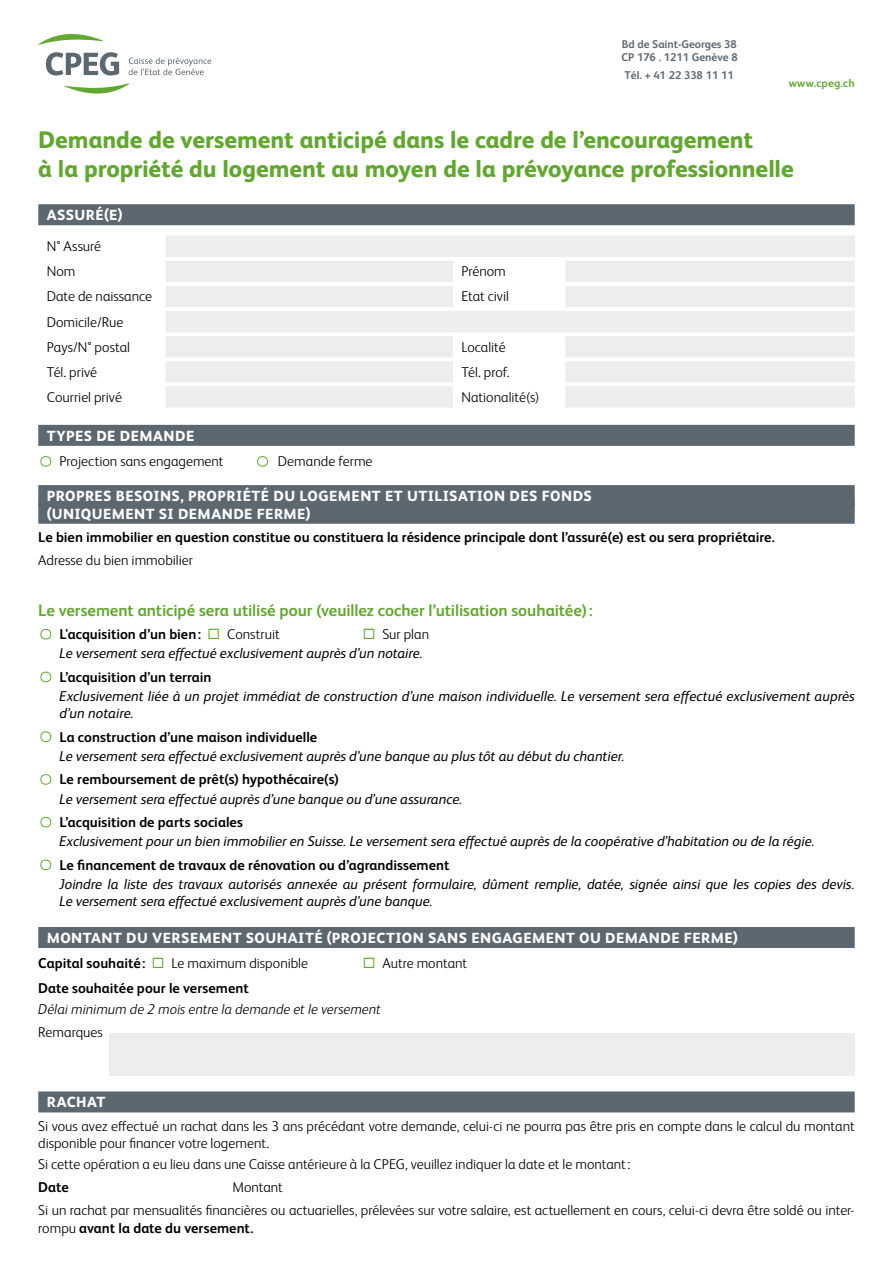
<style>
.page{position:relative;width:893px;height:1263px;background:#fff}
.page>*{position:absolute;margin:0;border:0;box-sizing:border-box;transform-origin:0 0}
.t1{font:800 24px/28.5px "FS Albert Pro";letter-spacing:-.005em;color:#62a730}
.t2{font:700 16.5px "FS Albert Pro";letter-spacing:-.005em;color:#62a730}
.t3{font:800 14.7px/17.7px "FS Albert Pro";letter-spacing:.03em;color:#fff}
.t4{font:italic 14.25px/19.2px "FS Albert Pro";color:#000}
.t5{font:300 14.25px/25px "FS Albert Pro";color:#000}
.t6{font:700 14.25px "FS Albert Pro";color:#000}
.t7{font:italic 300 14.25px "FS Albert Pro";color:#000}
.t8{font:700 11.25px/12.9px "FS Albert Pro";color:#5d6770}
.t9{font:700 11.25px "FS Albert Pro";letter-spacing:.02em;color:#62a730}
.s1{font-size:30px;color:#62a730}
.s2{font-weight:300;font-size:30px;color:#62a730}
.s3{color:#62a730}
.s4{font-weight:300}
.s5{font-weight:300;font-style:normal}
.s6{font-weight:300;font-style:normal;font-size:30px;color:#62a730}
.s7{font-weight:700;font-style:normal}
.s8{font-weight:700}
</style>
<div class="page">
<svg style="left:38px;top:34px;width:66px;height:11px"></svg>
<svg style="left:64px;top:83px;width:66px;height:11px"></svg>
<svg style="left:46px;top:52px;width:73px;height:23px"></svg>
<svg style="left:129px;top:57px;width:82px;height:18px"></svg>
<div style="left:38px;top:204px;width:817px;height:21px;background:#5d6770"></div>
<div style="left:38px;top:425px;width:817px;height:21px;background:#5d6770"></div>
<div style="left:38px;top:485px;width:817px;height:21px;background:#5d6770"></div>
<div style="left:38px;top:503px;width:817px;height:21px;background:#5d6770"></div>
<div style="left:38px;top:927px;width:817px;height:21px;background:#5d6770"></div>
<div style="left:38px;top:1091px;width:817px;height:21px;background:#5d6770"></div>
<div style="left:164px;top:234px;width:691px;height:25px;background:#ededef"></div>
<svg style="left:166px;top:261px;width:689px;height:147px;fill:#ededef"></svg>
<hr style="left:162px;top:282px;width:291px;height:4px;background:#fff">
<hr style="left:162px;top:357px;width:291px;height:4px;background:#fff">
<hr style="left:162px;top:382px;width:291px;height:4px;background:#fff">
<hr style="left:562px;top:282px;width:293px;height:4px;background:#fff">
<hr style="left:562px;top:357px;width:293px;height:4px;background:#fff">
<hr style="left:562px;top:382px;width:293px;height:4px;background:#fff">
<hr style="left:162px;top:307px;width:291px;height:4px;background:#fff">
<hr style="left:563px;top:307px;width:292px;height:4px;background:#fff">
<hr style="left:162px;top:332px;width:291px;height:4px;background:#fff">
<hr style="left:563px;top:332px;width:292px;height:4px;background:#fff">
<hr style="left:162px;top:232px;width:291px;height:4px;background:#fff">
<hr style="left:162px;top:236px;width:4px;height:21px;background:#fff">
<hr style="left:453px;top:232px;width:110px;height:4px;background:#fff">
<hr style="left:563px;top:232px;width:292px;height:4px;background:#fff">
<hr style="left:162px;top:257px;width:291px;height:4px;background:#fff">
<hr style="left:563px;top:257px;width:292px;height:4px;background:#fff">
<hr style="left:453px;top:257px;width:110px;height:4px;background:#fff">
<hr style="left:562px;top:261px;width:3px;height:21px;background:#fff">
<hr style="left:453px;top:282px;width:109px;height:4px;background:#fff">
<hr style="left:562px;top:286px;width:3px;height:21px;background:#fff">
<hr style="left:453px;top:307px;width:110px;height:4px;background:#fff">
<hr style="left:453px;top:332px;width:110px;height:4px;background:#fff">
<hr style="left:562px;top:336px;width:3px;height:21px;background:#fff">
<hr style="left:562px;top:361px;width:3px;height:21px;background:#fff">
<hr style="left:562px;top:386px;width:3px;height:22px;background:#fff">
<hr style="left:453px;top:357px;width:109px;height:4px;background:#fff">
<hr style="left:453px;top:382px;width:109px;height:4px;background:#fff">
<div style="left:109px;top:1033px;width:746px;height:42px;background:#ededef"></div>
<p class="t8" style="left:621px;top:37px;width:118px">Bd de Saint-Georges 38<br>CP 176 . 1211 Genève 8</p>
<p class="t8" style="left:624px;top:68px;width:111px">Tél. + 41 22 338 11 11</p>
<p class="t9" style="left:789px;top:75px;width:68px">www.cpeg.ch</p>
<h1 class="t1" style="left:38px;top:124px;width:757px">Demande de versement anticipé dans le cadre de l’encouragement<br>à la propriété du logement au moyen de la prévoyance professionnelle</h1>
<p class="t3" style="left:47px;top:205px;width:77px">ASSURÉ(E)</p>
<p class="t5" style="left:47px;top:233px;width:56px">N° Assuré<br>Nom</p>
<p class="t5" style="left:461px;top:258px;width:46px">Prénom</p>
<p class="t5" style="left:47px;top:283px;width:107px">Date de naissance</p>
<p class="t5" style="left:461px;top:283px;width:49px">Etat civil</p>
<p class="t5" style="left:47px;top:308px;width:85px">Domicile/Rue<br>Pays/N° postal</p>
<p class="t5" style="left:461px;top:333px;width:46px">Localité</p>
<p class="t5" style="left:47px;top:358px;width:52px">Tél. privé</p>
<p class="t5" style="left:461px;top:358px;width:50px">Tél. prof.</p>
<p class="t5" style="left:47px;top:383px;width:77px">Courriel privé</p>
<p class="t5" style="left:461px;top:383px;width:80px">Nationalité(s)</p>
<p class="t3" style="left:47px;top:426px;width:149px">TYPES DE DEMANDE</p>
<p class="t5" style="left:38px;top:448px;width:336px"><span class="s1">•</span> Projection sans engagement <span class="s1">•</span> Demande ferme</p>
<p class="t3" style="left:47px;top:486px;width:546px">PROPRES BESOINS, PROPRIÉTÉ DU LOGEMENT ET UTILISATION DES FONDS (UNIQUEMENT SI DEMANDE FERME)</p>
<p class="t6" style="left:38px;top:527px;width:738px">Le bien immobilier en question constitue ou constituera la résidence principale dont l’assuré(e) est ou sera propriétaire.</p>
<p class="t5" style="left:38px;top:546px;width:156px">Adresse du bien immobilier</p>
<p class="t2" style="left:38px;top:598px;width:556px">Le versement anticipé sera utilisé pour (veuillez cocher l’utilisation souhaitée):</p>
<p class="t6" style="left:38px;top:624px;width:243px"><span class="s2">•</span> L'acquisition d’un bien: <span class="s3">◻</span> <span class="s4">Construit</span></p>
<p class="t4" style="left:60px;top:624px;width:371px;text-indent:303px"><span class="s3">◻</span> <span class="s5">Sur plan<br></span>Le versement sera effectué exclusivement auprès d’un notaire.</p>
<p class="t4" style="left:60px;top:666px;width:797px;text-indent:-21px"><span class="s6">•</span> <span class="s7">L’acquisition d’un terrain<br></span>Exclusivement liée à un projet immédiat de construction d’une maison individuelle. Le versement sera effectué exclusivement auprès</p>
<p class="t4" style="left:60px;top:703px;width:76px">d’un notaire.</p>
<p class="t4" style="left:60px;top:726px;width:567px;text-indent:-21px"><span class="s6">•</span> <span class="s7">La construction d’une maison individuelle<br></span>Le versement sera effectué exclusivement auprès d’une banque au plus tôt au début du chantier.</p>
<p class="t4" style="left:60px;top:769px;width:404px;text-indent:-21px"><span class="s6">•</span> <span class="s7">Le remboursement de prêt(s) hypothécaire(s)<br></span>Le versement sera effectué auprès d’une banque ou d’une assurance.</p>
<p class="t4" style="left:60px;top:812px;width:757px;text-indent:-21px"><span class="s6">•</span> <span class="s7">L’acquisition de parts sociales<br></span>Exclusivement pour un bien immobilier en Suisse. Le versement sera effectué auprès de la coopérative d’habitation ou de la régie.</p>
<p class="t4" style="left:60px;top:854px;width:797px;text-indent:-21px"><span class="s6">•</span> <span class="s7">Le financement de travaux de rénovation ou d’agrandissement<br></span>Joindre la liste des travaux autorisés annexée au présent formulaire, dûment remplie, datée, signée ainsi que les copies des devis.</p>
<p class="t4" style="left:60px;top:891px;width:375px">Le versement sera effectué exclusivement auprès d’une banque.</p>
<p class="t3" style="left:47px;top:928px;width:693px">MONTANT DU VERSEMENT SOUHAITÉ (PROJECTION SANS ENGAGEMENT OU DEMANDE FERME)</p>
<p class="t5" style="left:38px;top:949px;width:271px"><span class="s8">Capital souhaité:</span> <span class="s3">◻</span> Le maximum disponible</p>
<p class="t5" style="left:363px;top:949px;width:106px"><span class="s3">◻</span> Autre montant</p>
<p class="t6" style="left:38px;top:978px;width:212px">Date souhaitée pour le versement</p>
<p class="t7" style="left:38px;top:999px;width:344px">Délai minimum de 2 mois entre la demande et le versement</p>
<p class="t5" style="left:38px;top:1018px;width:66px">Remarques</p>
<p class="t3" style="left:47px;top:1092px;width:60px">RACHAT</p>
<p class="t5" style="left:38px;top:1116px;width:818px;line-height:17.1px">Si vous avez effectué un rachat dans les 3 ans précédant votre demande, celui-ci ne pourra pas être pris en compte dans le calcul du montant disponible pour financer votre logement.</p>
<p class="t5" style="left:38px;top:1151px;width:594px">Si cette opération a eu lieu dans une Caisse antérieure à la CPEG, veuillez indiquer la date et le montant:</p>
<p class="t6" style="left:38px;top:1177px;width:32px">Date</p>
<p class="t5" style="left:38px;top:1174px;width:818px;line-height:23.5px;text-indent:194px">Montant<br>Si un rachat par mensualités financières ou actuarielles, prélevées sur votre salaire, est actuellement en cours, celui-ci devra être soldé ou inter-</p>
<p class="t6" style="left:38px;top:1217px;width:217px"><span class="s4">rompu</span> avant la date du versement.</p>
</div>
